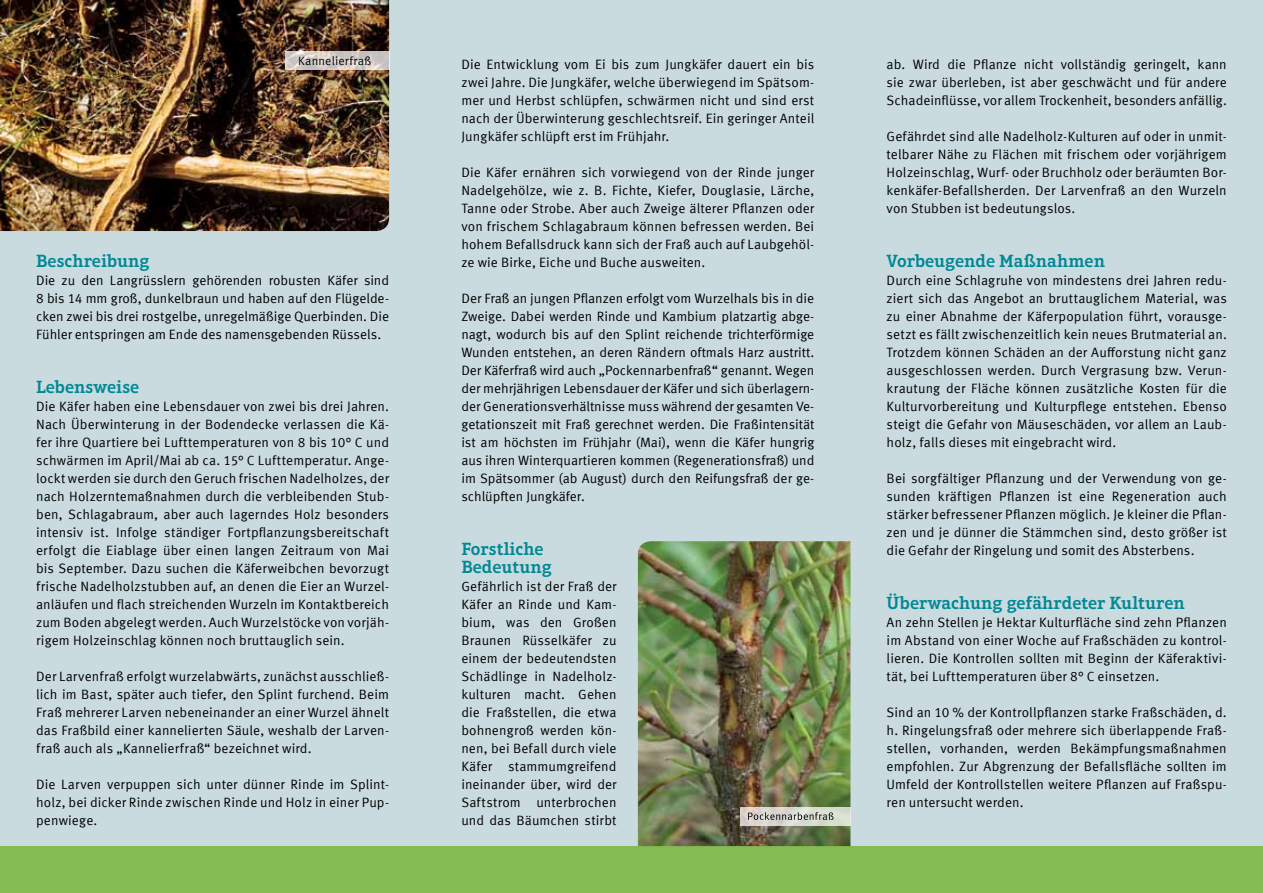
<style>
.page{position:relative;width:1263px;height:893px;background:#fff}
.page>*{position:absolute;margin:0;border:0;box-sizing:border-box;transform-origin:0 0}
.t1{font:600 18px/18px "Aptifer Slab LT Pro";color:#008895}
.t2{font:13.5px/18px "Meta Offc Norm";letter-spacing:.005em;color:#000;text-align:justify}
.t3{font:12px "Meta Offc Norm";letter-spacing:.015em;color:#000}
</style>
<div class="page">
<div style="left:0;top:0;width:1263px;height:861px;background:#cadbe0"></div>
<div style="left:0;top:846px;width:1263px;height:47px;background:#83bc51"></div>
<img style="left:638px;top:541px;width:212px;height:305px">
<svg style="left:740px;top:807px;width:110px;height:18px"></svg>
<svg style="left:748px;top:812px;width:85px;height:8px"></svg>
<img style="left:0;top:0;width:389px;height:231px">
<svg style="left:285px;top:51px;width:104px;height:18px;background:#d4cdc8"></svg>
<p class="t3" style="left:298px;top:54px;width:75px">Kannelierfraß</p>
<h1 class="t1" style="left:36px;top:252px;width:115px">Beschreibung</h1>
<p class="t2" style="left:36px;top:272px;width:354px">Die zu den Langrüsslern gehörenden robusten Käfer sind 8 bis 14 mm groß, dunkelbraun und haben auf den Flügelde&shy;cken zwei bis drei rostgelbe, unregelmäßige Querbinden. Die Fühler entspringen am Ende des namensgebenden Rüssels.</p>
<h1 class="t1" style="left:36px;top:378px;width:105px">Lebensweise</h1>
<p class="t2" style="left:36px;top:398px;width:354px">Die Käfer haben eine Lebensdauer von zwei bis drei Jahren.<br>Nach Überwinterung in der Bodendecke verlassen die Kä&shy;fer ihre Quartiere bei Lufttemperaturen von 8 bis 10° C und schwärmen im April/Mai ab ca. 15° C Lufttemperatur. Ange&shy;lockt werden sie durch den Geruch frischen Nadelholzes, der nach Holzerntemaßnahmen durch die verbleibenden Stub&shy;ben, Schlagabraum, aber auch lagerndes Holz besonders intensiv ist. Infolge ständiger Fortpflanzungsbereitschaft erfolgt die Eiablage über einen langen Zeitraum von Mai bis September. Dazu suchen die Käferweibchen bevorzugt frische Nadelholzstubben auf, an denen die Eier an Wurzel&shy;anläufen und flach streichenden Wurzeln im Kontaktbereich zum Boden abgelegt werden. Auch Wurzelstöcke von vorjäh&shy;rigem Holzeinschlag können noch bruttauglich sein.</p>
<p class="t2" style="left:36px;top:668px;width:354px">Der Larvenfraß erfolgt wurzelabwärts, zunächst ausschließ&shy;lich im Bast, später auch tiefer, den Splint furchend. Beim Fraß mehrerer Larven nebeneinander an einer Wurzel ähnelt das Fraßbild einer kannelierten Säule, weshalb der Larven&shy;fraß auch als „Kannelierfraß“ bezeichnet wird.</p>
<p class="t2" style="left:36px;top:776px;width:354px">Die Larven verpuppen sich unter dünner Rinde im Splint&shy;holz, bei dicker Rinde zwischen Rinde und Holz in einer Pup&shy;penwiege.</p>
<p class="t2" style="left:461px;top:56px;width:354px">Die Entwicklung vom Ei bis zum Jungkäfer dauert ein bis zwei Jahre. Die Jungkäfer, welche überwiegend im Spätsom&shy;mer und Herbst schlüpfen, schwärmen nicht und sind erst nach der Überwinterung geschlechtsreif. Ein geringer Anteil Jungkäfer schlüpft erst im Frühjahr.</p>
<p class="t2" style="left:461px;top:164px;width:354px">Die Käfer ernähren sich vorwiegend von der Rinde junger Nadelgehölze, wie z. B. Fichte, Kiefer, Douglasie, Lärche, Tanne oder Strobe. Aber auch Zweige älterer Pflanzen oder von frischem Schlagabraum können befressen werden. Bei hohem Befallsdruck kann sich der Fraß auch auf Laubgehöl&shy;ze wie Birke, Eiche und Buche ausweiten.</p>
<p class="t2" style="left:461px;top:290px;width:355px">Der Fraß an jungen Pflanzen erfolgt vom Wurzelhals bis in die Zweige. Dabei werden Rinde und Kambium platzartig abge&shy;nagt, wodurch bis auf den Splint reichende trichterförmige Wunden entstehen, an deren Rändern oftmals Harz austritt.<br>Der Käferfraß wird auch „Pockennarbenfraß“ genannt. Wegen der mehrjährigen Lebensdauer der Käfer und sich überlagern&shy;der Generationsverhältnisse muss während der gesamten Ve&shy;getationszeit mit Fraß gerechnet werden. Die Fraßintensität ist am höchsten im Frühjahr (Mai), wenn die Käfer hungrig aus ihren Winterquartieren kommen (Regenerationsfraß) und im Spätsommer (ab August) durch den Reifungsfraß der ge&shy;schlüpften Jungkäfer.</p>
<h1 class="t1" style="left:461px;top:540px;width:92px">Forstliche<br>Bedeutung</h1>
<p class="t2" style="left:461px;top:578px;width:157px">Gefährlich ist der Fraß der Käfer an Rinde und Kam&shy;bium, was den Großen Braunen Rüsselkäfer zu einem der bedeutendsten Schädlinge in Nadelholz&shy;kulturen macht. Gehen die Fraßstellen, die etwa bohnengroß werden kön&shy;nen, bei Befall durch viele Käfer stammumgreifend ineinander über, wird der Saftstrom unterbrochen und das Bäumchen stirbt</p>
<p class="t2" style="left:887px;top:56px;width:342px">ab. Wird die Pflanze nicht vollständig geringelt, kann sie zwar überleben, ist aber geschwächt und für andere Schadeinflüsse, vor allem Trockenheit, besonders anfällig.</p>
<p class="t2" style="left:887px;top:128px;width:342px">Gefährdet sind alle Nadelholz-Kulturen auf oder in unmit&shy;telbarer Nähe zu Flächen mit frischem oder vorjährigem Holzeinschlag, Wurf- oder Bruchholz oder beräumten Bor&shy;kenkäfer-Befallsherden. Der Larvenfraß an den Wurzeln von Stubben ist bedeutungslos.</p>
<h1 class="t1" style="left:887px;top:252px;width:220px">Vorbeugende Maßnahmen</h1>
<p class="t2" style="left:887px;top:272px;width:342px">Durch eine Schlagruhe von mindestens drei Jahren redu&shy;ziert sich das Angebot an bruttauglichem Material, was zu einer Abnahme der Käferpopulation führt, vorausge&shy;setzt es fällt zwischenzeitlich kein neues Brutmaterial an.<br>Trotzdem können Schäden an der Aufforstung nicht ganz ausgeschlossen werden. Durch Vergrasung bzw. Verun&shy;krautung der Fläche können zusätzliche Kosten für die Kulturvorbereitung und Kulturpflege entstehen. Ebenso steigt die Gefahr von Mäuseschäden, vor allem an Laub&shy;holz, falls dieses mit eingebracht wird.</p>
<p class="t2" style="left:887px;top:470px;width:342px">Bei sorgfältiger Pflanzung und der Verwendung von ge&shy;sunden kräftigen Pflanzen ist eine Regeneration auch stärker befressener Pflanzen möglich. Je kleiner die Pflan&shy;zen und je dünner die Stämmchen sind, desto größer ist die Gefahr der Ringelung und somit des Absterbens.</p>
<h1 class="t1" style="left:887px;top:594px;width:300px">Überwachung gefährdeter Kulturen</h1>
<p class="t2" style="left:887px;top:614px;width:342px">An zehn Stellen je Hektar Kulturfläche sind zehn Pflanzen im Abstand von einer Woche auf Fraßschäden zu kontrol&shy;lieren. Die Kontrollen sollten mit Beginn der Käferaktivi&shy;tät, bei Lufttemperaturen über 8° C einsetzen.</p>
<p class="t2" style="left:887px;top:704px;width:342px">Sind an 10 % der Kontrollpflanzen starke Fraßschäden, d. h. Ringelungsfraß oder mehrere sich überlappende Fraß&shy;stellen, vorhanden, werden Bekämpfungsmaßnahmen empfohlen. Zur Abgrenzung der Befallsfläche sollten im Umfeld der Kontrollstellen weitere Pflanzen auf Fraßspu&shy;ren untersucht werden.</p>
</div>
